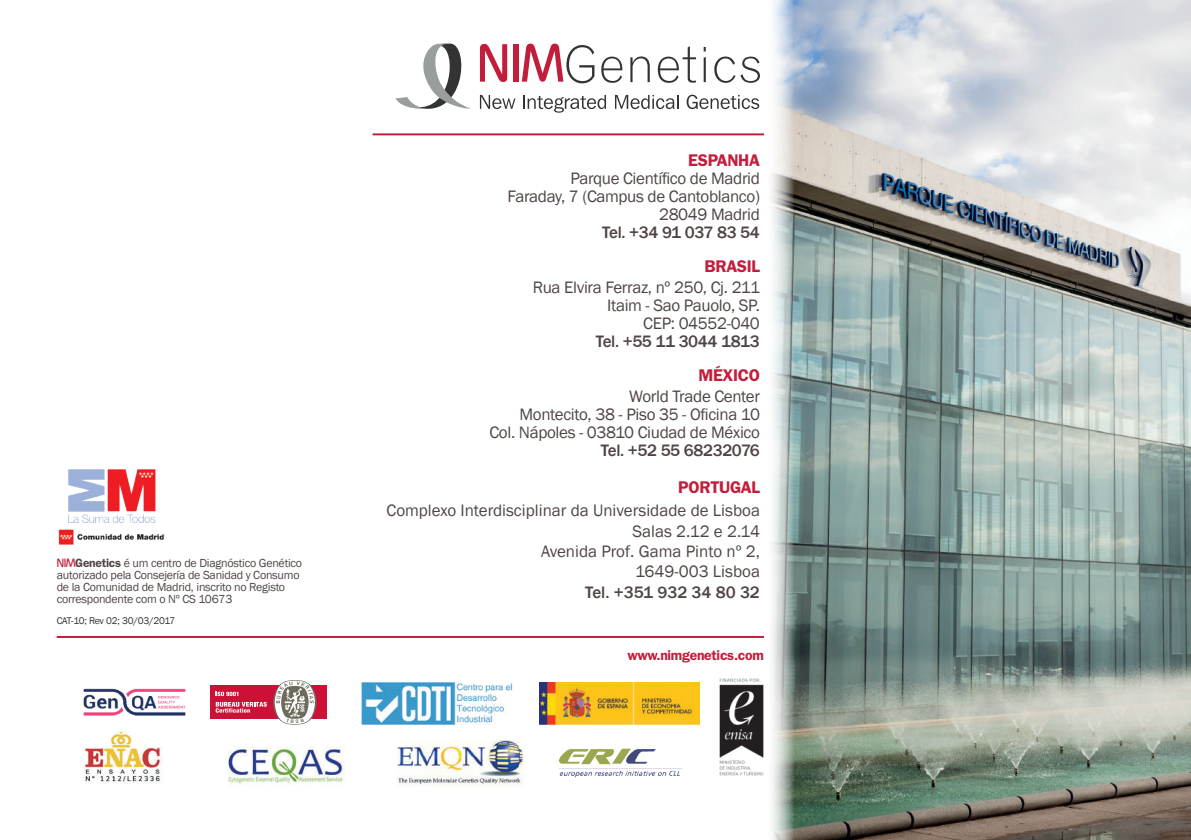
<style>
.page{position:relative;width:1191px;height:840px;background:#fff}
.page>*{position:absolute;margin:0;border:0;box-sizing:border-box;transform-origin:0 0}
.t1{font:17px/18px "Franklin Gothic";letter-spacing:-.02em;color:#504544;text-align:right}
.t2{font:17px/20.4px "Franklin Gothic";color:#504544;text-align:right}
.t3{font:500 17px "Franklin Gothic";letter-spacing:-.02em;color:#504544}
.t4{font:600 17px "Franklin Gothic";letter-spacing:-.02em;color:#c21e3c}
.t5{font:500 17px "Franklin Gothic";color:#504544}
.t6{font:600 14px "Franklin Gothic";letter-spacing:-.02em;color:#c21e3c}
.t7{font:12px/12px "Franklin Gothic";letter-spacing:-.02em;color:#504544}
.t8{font:10px "Franklin Gothic";letter-spacing:-.035em;color:#333231}
.s1{font-family:"Bauhaus LT";font-weight:500;color:#c21e3c}
.s2{font-weight:600}
</style>
<div class="page">
<svg style="left:395px;top:44px;width:76px;height:65px"></svg>
<svg style="left:601px;top:57px;width:21px;height:26px"></svg>
<svg style="left:630px;top:56px;width:20px;height:26px"></svg>
<svg style="left:658px;top:46px;width:38px;height:37px"></svg>
<svg style="left:703px;top:47px;width:3px;height:4px"></svg>
<hr style="left:703px;top:57px;width:3px;height:25px;background:#323332">
<svg style="left:714px;top:56px;width:46px;height:27px"></svg>
<div style="left:513px;top:44px;width:5px;height:38px;background:#c11e3c"></div>
<svg style="left:480px;top:44px;width:27px;height:38px"></svg>
<svg style="left:522px;top:44px;width:72px;height:39px"></svg>
<svg style="left:480px;top:95px;width:35px;height:14px"></svg>
<svg style="left:523px;top:95px;width:83px;height:18px"></svg>
<svg style="left:615px;top:95px;width:63px;height:14px"></svg>
<svg style="left:686px;top:95px;width:73px;height:14px"></svg>
<img style="left:772px;top:0;width:419px;height:839px">
<img style="left:719px;top:678px;width:45px;height:98px">
<img style="left:539px;top:682px;width:161px;height:42px">
<img style="left:362px;top:682px;width:151px;height:42px">
<hr style="left:373px;top:133px;width:391px;height:2px;background:#c21e3c">
<hr style="left:57px;top:635px;width:707px;height:2px;background:#c21e3c">
<img style="left:58px;top:469px;width:106px;height:76px">
<img style="left:397px;top:740px;width:126px;height:46px">
<img style="left:83px;top:688px;width:103px;height:28px">
<div style="left:210px;top:685px;width:116px;height:33px;background:#cd1136"></div>
<svg style="left:273px;top:680px;width:43px;height:44px"></svg>
<svg style="left:216px;top:691px;width:22px;height:4px"></svg>
<svg style="left:216px;top:701px;width:51px;height:11px"></svg>
<img style="left:228px;top:746px;width:117px;height:38px">
<img style="left:559px;top:748px;width:124px;height:29px">
<img style="left:84px;top:731px;width:79px;height:52px">
<p class="t7" style="left:57px;top:557px;width:247px"><span class="s1">NIM</span><span class="s2">Genetics</span> é um centro de Diagnóstico Genético autorizado pela Consejería de Sanidad y Consumo de la Comunidad de Madrid, inscrito no Registo correspondente com o Nº CS 10673</p>
<p class="t8" style="left:57px;top:614px;width:120px">CAT-10; Rev 02; 30/03/2017</p>
<p class="t4" style="left:688px;top:150px;width:73px">ESPANHA</p>
<p class="t1" style="left:507px;top:169px;width:254px">Parque Científico de Madrid<br>Faraday, 7 (Campus de Cantoblanco)<br>28049 Madrid</p>
<p class="t3" style="left:602px;top:221px;width:159px">Tel. +34 91 037 83 54</p>
<p class="t4" style="left:704px;top:256px;width:57px">BRASIL</p>
<p class="t1" style="left:533px;top:278px;width:228px">Rua Elvira Ferraz, nº 250, Cj. 211<br>Itaim - Sao Pauolo, SP.<br>CEP: 04552-040</p>
<p class="t3" style="left:595px;top:330px;width:166px">Tel. +55 11 3044 1813</p>
<p class="t4" style="left:698px;top:364px;width:63px">MÉXICO</p>
<p class="t1" style="left:489px;top:387px;width:272px">World Trade Center<br>Montecito, 38 - Piso 35 - Oficina 10<br>Col. Nápoles - 03810 Ciudad de México</p>
<p class="t3" style="left:601px;top:439px;width:161px">Tel. +52 55 68232076</p>
<p class="t4" style="left:678px;top:476px;width:83px">PORTUGAL</p>
<p class="t2" style="left:386px;top:500px;width:375px">Complexo Interdisciplinar da Universidade de Lisboa<br>Salas 2.12 e 2.14<br>Avenida Prof. Gama Pinto nº 2,<br>1649-003 Lisboa</p>
<p class="t5" style="left:585px;top:581px;width:176px">Tel. +351 932 34 80 32</p>
<p class="t6" style="left:627px;top:646px;width:138px">www.nimgenetics.com</p>
</div>
